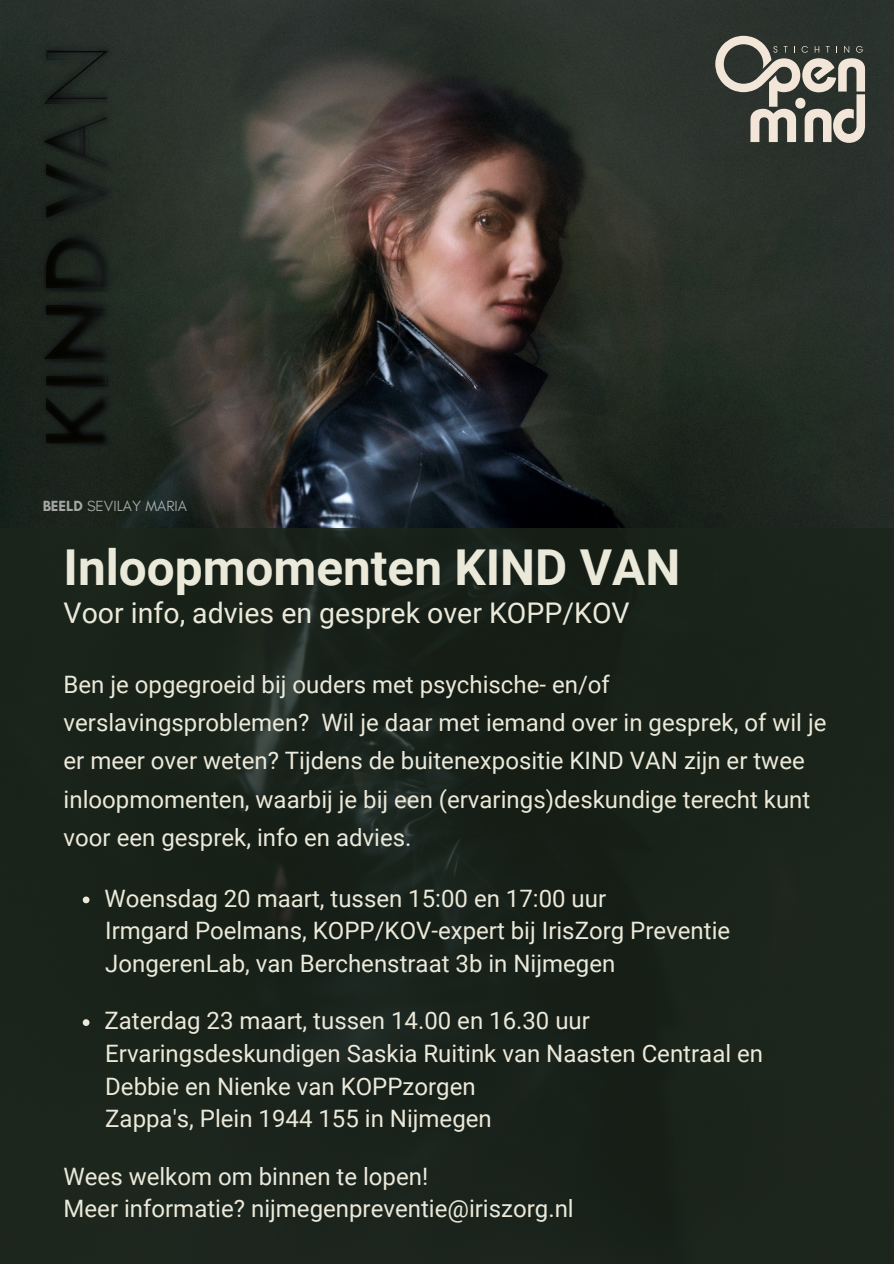
<style>
.page{position:relative;width:894px;height:1264px;background:#fff}
.page>*{position:absolute;margin:0;border:0;box-sizing:border-box;transform-origin:0 0}
.t1{font:700 49.5px "Roboto";color:#ebe9d9}
.t2{font:28.5px "Roboto";color:#ebe9d9}
.t3{font:24px/38.2px "Roboto";color:#ebe9d9}
.t4{font:15px "Glacial Indifference";color:#fff}
.s1{font-weight:700}
</style>
<div class="page">
<img style="left:296px;top:0;width:597px;height:528px">
<div style="left:0;top:528px;width:893px;height:735px;background:#1b251a"></div>
<img style="left:0;top:0;width:296px;height:530px">
<svg style="left:83px;top:896px;width:6px;height:7px"></svg>
<svg style="left:83px;top:1019px;width:6px;height:6px"></svg>
<svg style="left:715px;top:36px;width:149px;height:107px;background:#73736b"></svg>
<p class="t4" style="left:42px;top:496px;width:146px"><span class="s1">BEELD</span> SEVILAY MARIA</p>
<h3 class="t1" style="left:64px;top:538px;width:618px">Inloopmomenten KIND VAN</h3>
<p class="t2" style="left:64px;top:596px;width:567px">Voor info, advies en gesprek over KOPP/KOV</p>
<h1 class="t3" style="left:64px;top:665px;width:764px">Ben je opgegroeid bij ouders met psychische- en/of verslavingsproblemen? Wil je daar met iemand over in gesprek, of wil je er meer over weten? Tijdens de buitenexpositie KIND VAN zijn er twee inloopmomenten, waarbij je bij een (ervarings)deskundige terecht kunt voor een gesprek, info en advies.</h1>
<h2 class="t3" style="left:104px;top:879px;width:503px">Woensdag 20 maart, tussen 15:00 en 17:00 uur</h2>
<h3 class="t3" style="left:105px;top:914px;width:626px;line-height:32.7px">Irmgard Poelmans, KOPP/KOV-expert bij IrisZorg Preventie<br>JongerenLab, van Berchenstraat 3b in Nijmegen</h3>
<p class="t3" style="left:104px;top:1002px;width:487px">Zaterdag 23 maart, tussen 14.00 en 16.30 uur</p>
<h3 class="t3" style="left:105px;top:1037px;width:659px;line-height:32.7px">Ervaringsdeskundigen Saskia Ruitink van Naasten Centraal en<br>Debbie en Nienke van KOPPzorgen<br>Zappa's, Plein 1944 155 in Nijmegen</h3>
<p class="t3" style="left:64px;top:1160px;width:511px;line-height:32.7px">Wees welkom om binnen te lopen!<br>Meer informatie? nijmegenpreventie@iriszorg.nl</p>
</div>
